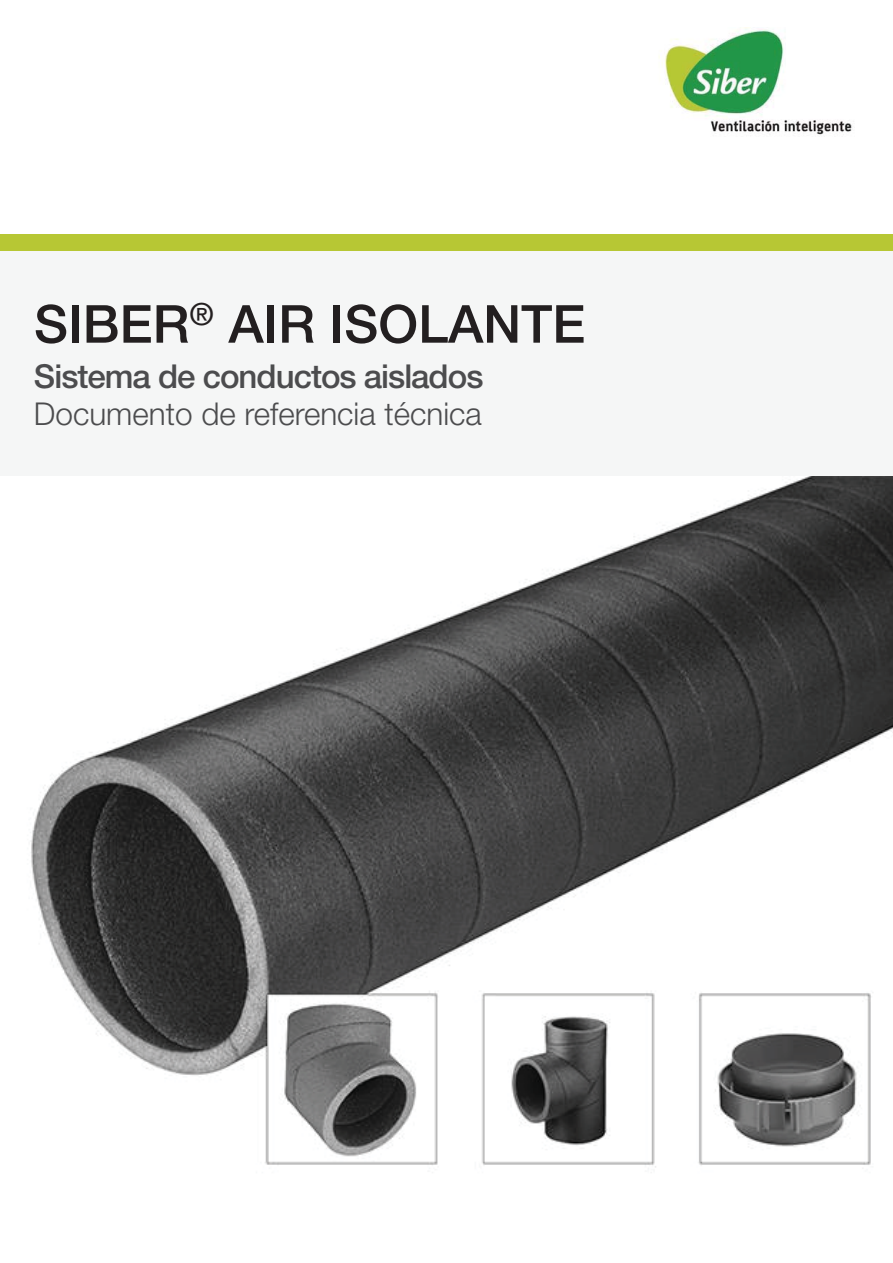
<style>
.page{position:relative;width:893px;height:1263px;background:#fff}
.page>*{position:absolute;margin:0;border:0;box-sizing:border-box;transform-origin:0 0}
.t1{font:500 52.5px "Helvetica Neue";color:#231f20}
.t2{font:500 33px "Helvetica Neue";letter-spacing:-.03em;color:#4c4c4e}
.t3{font:300 31.5px "Helvetica Neue";color:#4c4c4e}
</style>
<div class="page">
<img style="left:659px;top:28px;width:193px;height:107px">
<div style="left:0;top:251px;width:892px;height:225px;background:#f5f6f6"></div>
<div style="left:0;top:234px;width:892px;height:17px;background:#b7c734"></div>
<img style="left:31px;top:476px;width:861px;height:692px">
<h1 class="t1" style="left:34px;top:305px;width:553px">SIBER<sup>®</sup> AIR ISOLANTE</h1>
<p class="t2" style="left:34px;top:364px;width:451px">Sistema de conductos aislados</p>
<p class="t3" style="left:34px;top:403px;width:449px">Documento de referencia técnica</p>
</div>
